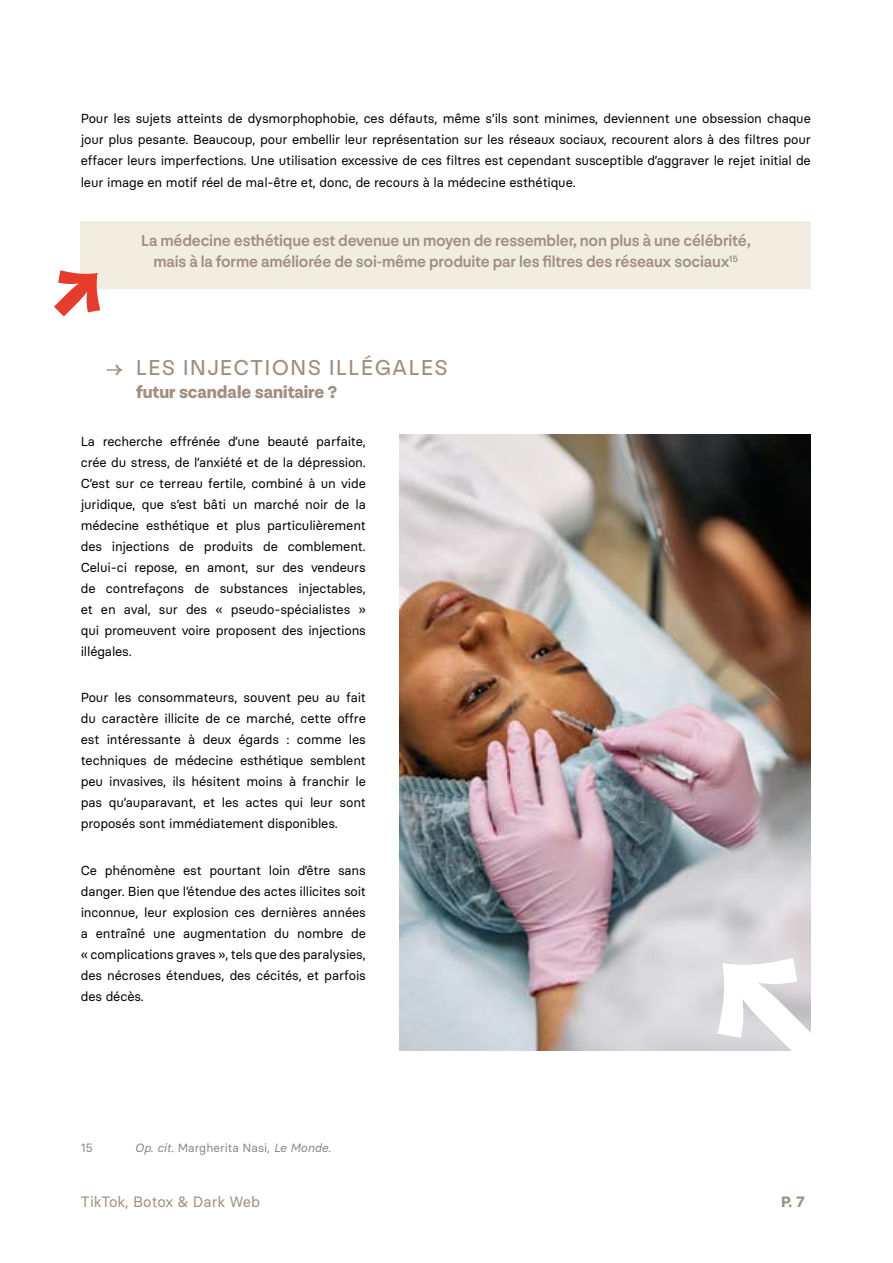
<style>
.page{position:relative;width:893px;height:1263px;background:#fff}
.page>*{position:absolute;margin:0;border:0;box-sizing:border-box;transform-origin:0 0}
.t1{font:22.5px "NN Nouvelle Grotesk STD";letter-spacing:.07em;color:#a08f80}
.t2{font:900 18px "NN Nouvelle Grotesk STD";color:#a08f80}
.t3{font:500 16.5px/21px "NN Nouvelle Grotesk STD";letter-spacing:-.01em;color:#a08f80;text-align:center}
.t4{font:15px "Basier Circle";color:#a08f80}
.t5{font:700 15px "Basier Circle";color:#a08f80}
.t6{font:13.05px/21px "Basier Circle";letter-spacing:-.01em;color:#000;text-align:justify}
.NBP{font:12px "Basier Circle";color:#878787}
.s1{font-weight:900;font-size:18px}
.s2{font-style:italic}
</style>
<div class="page">
<div style="left:81px;top:221px;width:730px;height:68px;background:#f2ede1"></div>
<svg style="left:54px;top:270px;width:46px;height:46px"></svg>
<img style="left:400px;top:434px;width:411px;height:617px">
<svg style="left:717px;top:958px;width:94px;height:93px"></svg>
<p class="t6" style="left:81px;top:108px;width:732px">Pour les sujets atteints de dysmorphophobie, ces défauts, même s’ils sont minimes, deviennent une obsession chaque jour plus pesante. Beaucoup, pour embellir leur représentation sur les réseaux sociaux, recourent alors à des filtres pour effacer leurs imperfections. Une utilisation excessive de ces filtres est cependant susceptible d’aggraver le rejet initial de</p>
<p class="t6" style="left:81px;top:172px;width:497px">leur image en motif réel de mal-être et, donc, de recours à la médecine esthétique.</p>
<p class="t3" style="left:141px;top:230px;width:611px">La médecine esthétique est devenue un moyen de ressembler, non plus à une célébrité, mais à la forme améliorée de soi-même produite par les filtres des réseaux sociaux<sup>15</sup></p>
<p class="t1" style="left:106px;top:354px;width:343px"><span class="s1">→</span> LES INJECTIONS ILLÉGALES</p>
<p class="t2" style="left:136px;top:380px;width:203px">futur scandale sanitaire ?</p>
<p class="t6" style="left:81px;top:430px;width:287px">La recherche effrénée d’une beauté parfaite, crée du stress, de l’anxiété et de la dépression.<br>C’est sur ce terreau fertile, combiné à un vide juridique, que s’est bâti un marché noir de la médecine esthétique et plus particulièrement des injections de produits de comblement.<br>Celui-ci repose, en amont, sur des vendeurs de contrefaçons de substances injectables, et en aval, sur des « pseudo-spécialistes » qui promeuvent voire proposent des injections illégales.</p>
<p class="t6" style="left:81px;top:687px;width:287px">Pour les consommateurs, souvent peu au fait du caractère illicite de ce marché, cette offre est intéressante à deux égards : comme les techniques de médecine esthétique semblent peu invasives, ils hésitent moins à franchir le pas qu’auparavant, et les actes qui leur sont proposés sont immédiatement disponibles.</p>
<p class="t6" style="left:81px;top:859px;width:287px">Ce phénomène est pourtant loin d’être sans danger. Bien que l’étendue des actes illicites soit inconnue, leur explosion ces dernières années a entraîné une augmentation du nombre de « complications graves », tels que des paralysies, des nécroses étendues, des cécités, et parfois des décès.</p>
<p class="NBP" style="left:81px;top:1141px;width:14px">15</p>
<p class="NBP" style="left:135px;top:1141px;width:198px"><span class="s2">Op. cit.</span> Margherita Nasi, <span class="s2">Le Monde</span>.</p>
<p class="t4" style="left:81px;top:1192px;width:181px">TikTok, Botox &amp; Dark Web</p>
<p class="t5" style="left:781px;top:1192px;width:25px">P. 7</p>
</div>
